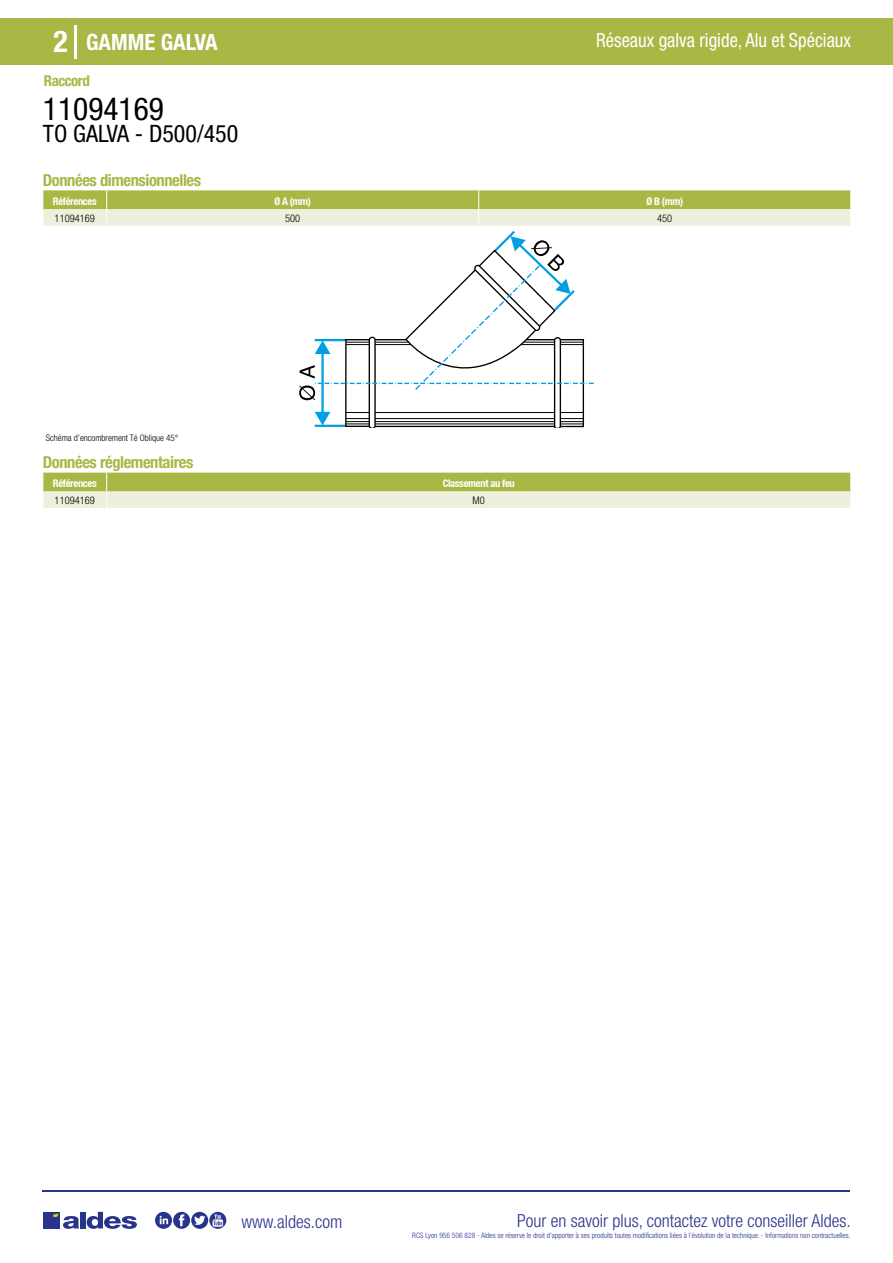
<style>
.page{position:relative;width:893px;height:1263px;background:#fff}
.page>*{position:absolute;margin:0;border:0;box-sizing:border-box;transform-origin:0 0}
.t1{font:condensed 31.5px "Helvetica Neue LT Std";color:#000}
.t2{font:700 condensed 30px "Helvetica Neue LT Std";color:#fff}
.t3{font:condensed 24px "Helvetica Neue LT Std";color:#000}
.t4{font:700 condensed 22.5px "Helvetica Neue LT Std";color:#fff}
.t5{font:condensed 19.5px "Helvetica Neue LT Std";color:#fff;scale:.95 1}
.t6{font:300 condensed 18px "Helvetica Neue";color:#28348b}
.t7{font:700 condensed 16.5px "Helvetica Neue LT Std";letter-spacing:-.025em;color:#a9b745}
.t8{font:700 condensed 15px "Helvetica Neue LT Std";letter-spacing:-.035em;color:#a9b745}
.t9{font:700 condensed 10.5px "Helvetica Neue";letter-spacing:-.03em;color:#fff}
.t10{font:300 condensed 10.5px "Helvetica Neue";color:#000}
.t11{font:300 condensed 9px "Helvetica Neue";color:#000}
.t12{font:300 condensed 7.5px "Helvetica Neue";color:#28348b}
</style>
<div class="page">
<div style="left:0;top:18px;width:893px;height:46px;background:#a9b745"></div>
<hr style="left:74px;top:25px;width:2px;height:33px;background:#fff">
<hr style="left:43px;top:1190px;width:807px;height:1px;background:#28348b">
<svg style="left:155px;top:1212px;width:71px;height:17px"></svg>
<div style="left:43px;top:1212px;width:17px;height:16px;background:#28348b"></div>
<div style="left:80px;top:1212px;width:6px;height:16px;background:#28348b"></div>
<svg style="left:87px;top:1212px;width:50px;height:17px"></svg>
<svg style="left:53px;top:1213px;width:26px;height:16px"></svg>
<svg style="left:43px;top:190px;width:808px;height:36px;background:#cad28e"></svg>
<svg style="left:299px;top:236px;width:295px;height:191px"></svg>
<svg style="left:43px;top:473px;width:808px;height:35px;background:#c9d28d"></svg>
<h2 class="t2" style="left:54px;top:24px;width:16px">2</h2>
<h3 class="t4" style="left:86px;top:28px;width:133px">GAMME GALVA</h3>
<h3 class="t5" style="left:596px;top:29px;width:270px">Réseaux galva rigide, Alu et Spéciaux</h3>
<h3 class="t8" style="left:44px;top:71px;width:47px">Raccord</h3>
<h1 class="t1" style="left:43px;top:91px;width:122px">11094169</h1>
<h3 class="t3" style="left:43px;top:120px;width:197px">TO GALVA - D500/450</h3>
<h3 class="t7" style="left:43px;top:170px;width:160px">Données dimensionnelles</h3>
<h3 class="t9" style="left:53px;top:195px;width:45px">Références</h3>
<h3 class="t9" style="left:274px;top:195px;width:38px">Ø A (mm)</h3>
<h3 class="t9" style="left:646px;top:195px;width:38px">Ø B (mm)</h3>
<h3 class="t10" style="left:55px;top:212px;width:42px">11094169</h3>
<h3 class="t10" style="left:285px;top:212px;width:17px">500</h3>
<h3 class="t10" style="left:657px;top:212px;width:17px">450</h3>
<p class="t11" style="left:46px;top:433px;width:134px">Schéma d’encombrement Té Oblique 45°</p>
<h3 class="t7" style="left:43px;top:452px;width:152px">Données réglementaires</h3>
<h3 class="t9" style="left:53px;top:477px;width:45px">Références</h3>
<h3 class="t9" style="left:443px;top:477px;width:74px">Classement au feu</h3>
<h3 class="t10" style="left:55px;top:494px;width:42px">11094169</h3>
<h3 class="t10" style="left:473px;top:494px;width:14px">M0</h3>
<h3 class="t6" style="left:241px;top:1211px;width:102px">www.aldes.com</h3>
<h3 class="t6" style="left:517px;top:1211px;width:335px">Pour en savoir plus, contactez votre conseiller Aldes.</h3>
<p class="t12" style="left:412px;top:1230px;width:440px">RCS Lyon 956 506 828 - Aldes se réserve le droit d’apporter à ses produits toutes modifications liées à l’évolution de la technique. - Informations non contractuelles.</p>
</div>
